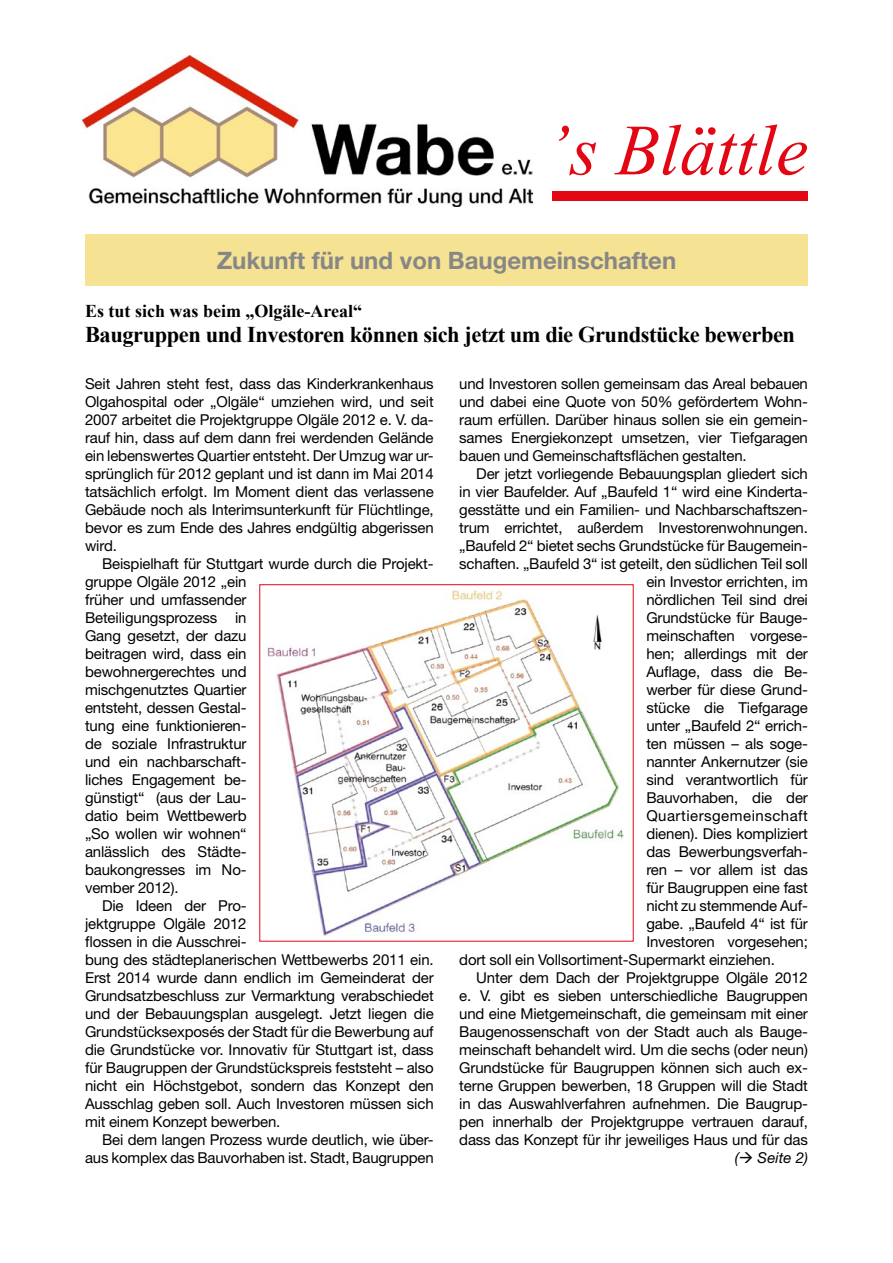
<style>
.page{position:relative;width:893px;height:1263px;background:#fff}
.page>*{position:absolute;margin:0;border:0;box-sizing:border-box;transform-origin:0 0}
.t1{font:italic 72px "Times New Roman";color:#e30613}
.t2{font:700 24px "Helvetica Neue LT Pro";color:#878787}
.t3{font:700 22.5px "Times New Roman";letter-spacing:-.02em;color:#000}
.t4{font:700 18px "Times New Roman";color:#000}
.t5{font:15px/18px "Helvetica Neue LT Pro";letter-spacing:-.01em;color:#000;text-align:justify}
.t6{font:15px "Helvetica Neue LT Pro";letter-spacing:.035em;color:#000}
.t7{font:italic 15px "Helvetica Neue LT Pro";color:#000}
</style>
<div class="page">
<img style="left:83px;top:56px;width:450px;height:150px">
<div style="left:85px;top:235px;width:723px;height:51px;background:#f5e292"></div>
<div style="left:553px;top:192px;width:255px;height:9px;background:#e30613"></div>
<img style="left:267px;top:590px;width:357px;height:346px">
<h1 class="t1" style="left:545px;top:109px;width:265px">’s Blättle</h1>
<h2 class="t2" style="left:217px;top:246px;width:461px">Zukunft für und von Baugemeinschaften</h2>
<p class="t4" style="left:85px;top:300px;width:279px">Es tut sich was beim „Olgäle-Areal“</p>
<h3 class="t3" style="left:85px;top:322px;width:712px">Baugruppen und Investoren können sich jetzt um die Grundstücke bewerben</h3>
<p class="t5" style="left:85px;top:374px;width:350px">Seit Jahren steht fest, dass das Kinderkrankenhaus Olgahospital oder „Olgäle“ umziehen wird, und seit 2007 arbeitet die Projektgruppe Olgäle 2012 e. V. da&shy;rauf hin, dass auf dem dann frei werdenden Gelände ein lebenswertes Quartier entsteht. Der Umzug war ur&shy;sprünglich für 2012 geplant und ist dann im Mai 2014 tatsächlich erfolgt. Im Moment dient das verlassene Gebäude noch als Interimsunterkunft für Flüchtlinge, bevor es zum Ende des Jahres endgültig abgerissen wird.</p>
<p class="t5" style="left:102px;top:554px;width:333px">Beispielhaft für Stuttgart wurde durch die Projekt-</p>
<p class="t5" style="left:85px;top:572px;width:163px">gruppe Olgäle 2012 „ein</p>
<p class="t5" style="left:85px;top:590px;width:163px">früher und umfassender</p>
<p class="t5" style="left:85px;top:608px;width:163px">Beteiligungsprozess in</p>
<p class="t5" style="left:85px;top:626px;width:163px">Gang gesetzt, der dazu</p>
<p class="t5" style="left:85px;top:644px;width:163px">beitragen wird, dass ein</p>
<p class="t5" style="left:85px;top:662px;width:163px">bewohnergerechtes und</p>
<p class="t5" style="left:85px;top:680px;width:163px">mischgenutztes Quartier</p>
<p class="t5" style="left:85px;top:698px;width:163px">entsteht, dessen Gestal-</p>
<p class="t5" style="left:85px;top:716px;width:163px">tung eine funktionieren-</p>
<p class="t5" style="left:85px;top:734px;width:163px">de soziale Infrastruktur</p>
<p class="t5" style="left:85px;top:752px;width:163px">und ein nachbarschaft-</p>
<p class="t5" style="left:85px;top:770px;width:163px">liches Engagement be-</p>
<p class="t5" style="left:85px;top:788px;width:163px">günstigt“ (aus der Lau-</p>
<p class="t5" style="left:85px;top:806px;width:163px">datio beim Wettbewerb</p>
<p class="t5" style="left:85px;top:824px;width:163px">„So wollen wir wohnen“</p>
<p class="t5" style="left:85px;top:842px;width:163px">anlässlich des Städte-</p>
<p class="t5" style="left:85px;top:860px;width:163px">baukongresses im No-</p>
<p class="t5" style="left:85px;top:878px;width:95px">vember 2012).</p>
<p class="t5" style="left:102px;top:896px;width:146px">Die Ideen der Pro-</p>
<p class="t5" style="left:85px;top:914px;width:163px">jektgruppe Olgäle 2012</p>
<p class="t5" style="left:85px;top:932px;width:163px">flossen in die Ausschrei-</p>
<p class="t5" style="left:85px;top:950px;width:350px">bung des städteplanerischen Wettbewerbs 2011 ein.</p>
<p class="t5" style="left:85px;top:968px;width:350px">Erst 2014 wurde dann endlich im Gemeinderat der</p>
<p class="t5" style="left:85px;top:986px;width:350px">Grundsatzbeschluss zur Vermarktung verabschiedet</p>
<p class="t5" style="left:85px;top:1004px;width:350px">und der Bebauungsplan ausgelegt. Jetzt liegen die</p>
<p class="t5" style="left:85px;top:1022px;width:350px">Grundstücksexposés der Stadt für die Bewerbung auf</p>
<p class="t5" style="left:85px;top:1040px;width:350px">die Grundstücke vor. Innovativ für Stuttgart ist, dass</p>
<p class="t5" style="left:85px;top:1058px;width:350px">für Baugruppen der Grundstückspreis feststeht – also</p>
<p class="t5" style="left:85px;top:1076px;width:350px">nicht ein Höchstgebot, sondern das Konzept den</p>
<p class="t5" style="left:85px;top:1094px;width:350px">Ausschlag geben soll. Auch Investoren müssen sich</p>
<p class="t5" style="left:85px;top:1112px;width:197px">mit einem Konzept bewerben.</p>
<p class="t5" style="left:102px;top:1130px;width:333px">Bei dem langen Prozess wurde deutlich, wie über-</p>
<p class="t5" style="left:85px;top:1148px;width:350px">aus komplex das Bauvorhaben ist. Stadt, Baugruppen</p>
<p class="t5" style="left:459px;top:374px;width:350px">und Investoren sollen gemeinsam das Areal bebauen und dabei eine Quote von 50% gefördertem Wohn&shy;raum erfüllen. Darüber hinaus sollen sie ein gemein&shy;sames Energiekonzept umsetzen, vier Tiefgaragen bauen und Gemeinschaftsflächen gestalten.</p>
<p class="t5" style="left:476px;top:464px;width:333px">Der jetzt vorliegende Bebauungsplan gliedert sich</p>
<p class="t5" style="left:459px;top:482px;width:350px">in vier Baufelder. Auf „Baufeld 1“ wird eine Kinderta-</p>
<p class="t5" style="left:459px;top:500px;width:350px">gesstätte und ein Familien- und Nachbarschaftszen-</p>
<p class="t5" style="left:459px;top:518px;width:350px">trum errichtet, außerdem Investorenwohnungen.</p>
<p class="t5" style="left:459px;top:536px;width:350px">„Baufeld 2“ bietet sechs Grundstücke für Baugemein-</p>
<p class="t5" style="left:459px;top:554px;width:350px">schaften. „Baufeld 3“ ist geteilt, den südlichen Teil soll</p>
<p class="t5" style="left:646px;top:572px;width:163px">ein Investor errichten, im</p>
<p class="t5" style="left:646px;top:590px;width:163px">nördlichen Teil sind drei</p>
<p class="t5" style="left:646px;top:608px;width:163px">Grundstücke für Bauge-</p>
<p class="t5" style="left:646px;top:626px;width:163px">meinschaften vorgese-</p>
<p class="t5" style="left:646px;top:644px;width:163px">hen; allerdings mit der</p>
<p class="t5" style="left:646px;top:662px;width:163px">Auflage, dass die Be-</p>
<p class="t5" style="left:646px;top:680px;width:163px">werber für diese Grund-</p>
<p class="t5" style="left:646px;top:698px;width:163px">stücke die Tiefgarage</p>
<p class="t5" style="left:646px;top:716px;width:163px">unter „Baufeld 2“ errich-</p>
<p class="t5" style="left:646px;top:734px;width:163px">ten müssen – als soge-</p>
<p class="t5" style="left:646px;top:752px;width:163px">nannter Ankernutzer (sie</p>
<p class="t5" style="left:646px;top:770px;width:163px">sind verantwortlich für</p>
<p class="t5" style="left:646px;top:788px;width:163px">Bauvorhaben, die der</p>
<p class="t6" style="left:646px;top:806px;width:163px">Quartiersgemeinschaft</p>
<p class="t5" style="left:646px;top:824px;width:163px">dienen). Dies kompliziert</p>
<p class="t5" style="left:646px;top:842px;width:163px">das Bewerbungsverfah-</p>
<p class="t5" style="left:646px;top:860px;width:163px">ren – vor allem ist das</p>
<p class="t5" style="left:646px;top:878px;width:163px">für Baugruppen eine fast</p>
<p class="t5" style="left:646px;top:896px;width:163px">nicht zu stemmende Auf-</p>
<p class="t5" style="left:646px;top:914px;width:163px">gabe. „Baufeld 4“ ist für</p>
<p class="t5" style="left:646px;top:932px;width:163px">Investoren vorgesehen;</p>
<p class="t5" style="left:459px;top:950px;width:317px">dort soll ein Vollsortiment-Supermarkt einziehen.</p>
<p class="t5" style="left:476px;top:968px;width:333px">Unter dem Dach der Projektgruppe Olgäle 2012</p>
<p class="t5" style="left:459px;top:986px;width:350px">e. V. gibt es sieben unterschiedliche Baugruppen</p>
<p class="t5" style="left:459px;top:1004px;width:350px">und eine Mietgemeinschaft, die gemeinsam mit einer</p>
<p class="t5" style="left:459px;top:1022px;width:350px">Baugenossenschaft von der Stadt auch als Bauge-</p>
<p class="t5" style="left:459px;top:1040px;width:350px">meinschaft behandelt wird. Um die sechs (oder neun)</p>
<p class="t5" style="left:459px;top:1058px;width:350px">Grundstücke für Baugruppen können sich auch ex-</p>
<p class="t5" style="left:459px;top:1076px;width:350px">terne Gruppen bewerben, 18 Gruppen will die Stadt</p>
<p class="t5" style="left:459px;top:1094px;width:350px">in das Auswahlverfahren aufnehmen. Die Baugrup-</p>
<p class="t5" style="left:459px;top:1112px;width:350px">pen innerhalb der Projektgruppe vertrauen darauf,</p>
<p class="t5" style="left:459px;top:1130px;width:350px">dass das Konzept für ihr jeweiliges Haus und für das</p>
<p class="t7" style="left:735px;top:1148px;width:75px">(→ Seite 2)</p>
</div>
